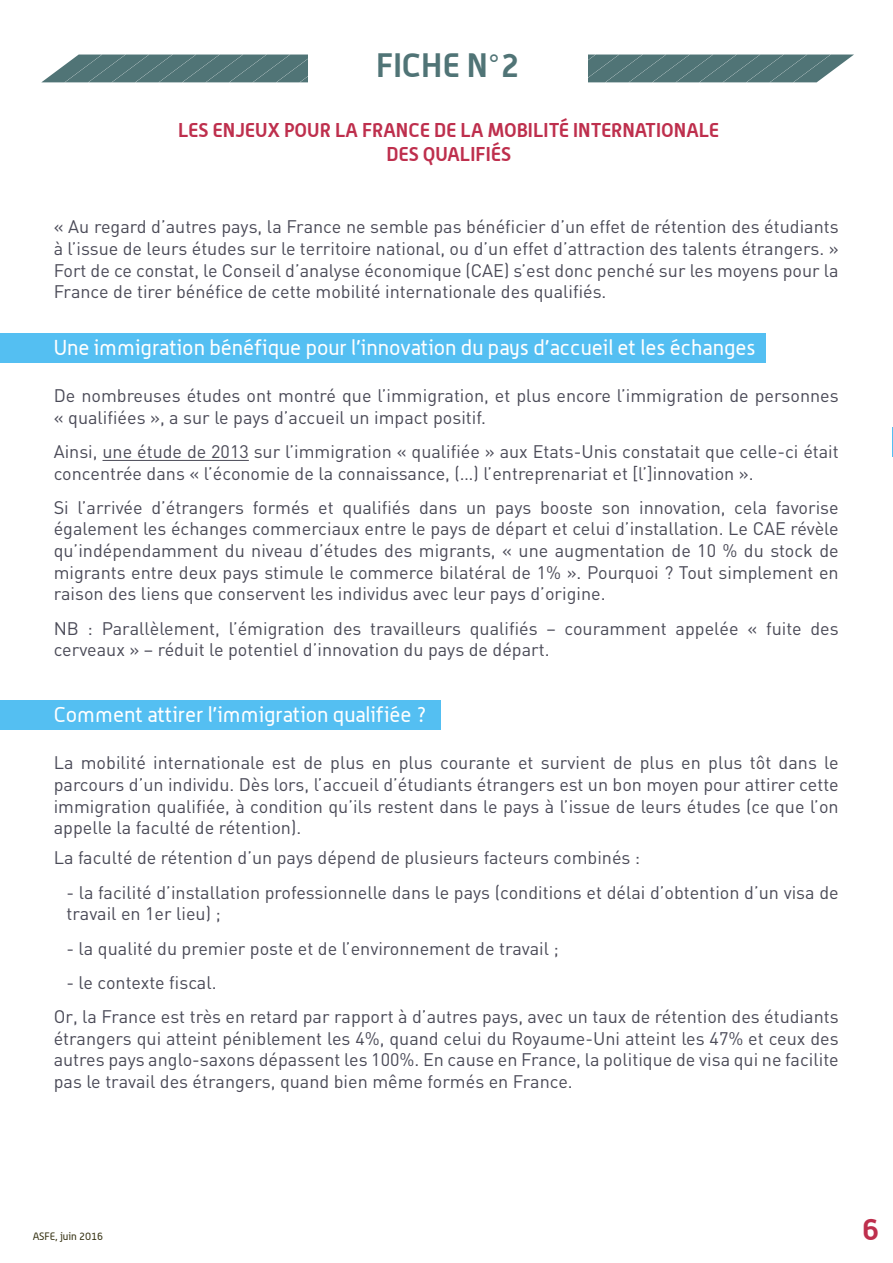
<style>
.page{position:relative;width:893px;height:1263px;background:#fff}
.page>*{position:absolute;margin:0;border:0;box-sizing:border-box;transform-origin:0 0}
.t1{font:700 33px "Alwyn";color:#507476}
.t2{font:700 30px "Alwyn";color:#be2f4d}
.t3{font:21px "Alwyn";color:#fff}
.t4{font:700 19.5px "Alwyn";color:#be2f4d}
.t5{font:18px/21.6px "DIN";color:#4a4a57;text-align:justify}
.t6{font:10.5px "Alwyn";color:#343011}
</style>
<div class="page">
<svg style="left:42px;top:55px;width:812px;height:27px;background:#5e7f81"></svg>
<div style="left:308px;top:31px;width:280px;height:67px;background:#fff"></div>
<div style="left:0;top:333px;width:765px;height:30px;background:#54bff2"></div>
<div style="left:0;top:700px;width:440px;height:30px;background:#54bff2"></div>
<hr style="left:103px;top:460px;width:146px;height:1px;background:#4a4a57">
<p class="t1" style="left:376px;top:44px;width:145px">FICHE N°2</p>
<p class="t4" style="left:178px;top:118px;width:542px">LES ENJEUX POUR LA FRANCE DE LA MOBILITÉ INTERNATIONALE</p>
<p class="t4" style="left:386px;top:142px;width:126px">DES QUALIFIÉS</p>
<p class="t5" style="left:54px;top:216px;width:786px">« Au regard d’autres pays, la France ne semble pas bénéficier d’un effet de rétention des étudiants à l’issue de leurs études sur le territoire national, ou d’un effet d’attraction des talents étrangers. » Fort de ce constat, le Conseil d’analyse économique (CAE) s’est donc penché sur les moyens pour la France de tirer bénéfice de cette mobilité internationale des qualifiés.</p>
<p class="t3" style="left:54px;top:335px;width:703px">Une immigration bénéfique pour l’innovation du pays d’accueil et les échanges</p>
<p class="t5" style="left:54px;top:384px;width:786px">De nombreuses études ont montré que l’immigration, et plus encore l’immigration de personnes « qualifiées », a sur le pays d’accueil un impact positif.</p>
<p class="t5" style="left:54px;top:440px;width:786px">Ainsi, une étude de 2013 sur l’immigration « qualifiée » aux Etats-Unis constatait que celle-ci était concentrée dans « l’économie de la connaissance, (…) l’entreprenariat et [l’]innovation ».</p>
<p class="t5" style="left:54px;top:496px;width:786px">Si l’arrivée d’étrangers formés et qualifiés dans un pays booste son innovation, cela favorise également les échanges commerciaux entre le pays de départ et celui d’installation. Le CAE révèle qu’indépendamment du niveau d’études des migrants, « une augmentation de 10 % du stock de migrants entre deux pays stimule le commerce bilatéral de 1% ». Pourquoi ? Tout simplement en raison des liens que conservent les individus avec leur pays d’origine.</p>
<p class="t5" style="left:54px;top:617px;width:786px">NB : Parallèlement, l’émigration des travailleurs qualifiés – couramment appelée « fuite des cerveaux » – réduit le potentiel d’innovation du pays de départ.</p>
<p class="t3" style="left:54px;top:702px;width:375px">Comment attirer l’immigration qualifiée ?</p>
<p class="t5" style="left:54px;top:752px;width:786px">La mobilité internationale est de plus en plus courante et survient de plus en plus tôt dans le parcours d’un individu. Dès lors, l’accueil d’étudiants étrangers est un bon moyen pour attirer cette immigration qualifiée, à condition qu’ils restent dans le pays à l’issue de leurs études (ce que l’on appelle la faculté de rétention).</p>
<p class="t5" style="left:54px;top:846px;width:588px">La faculté de rétention d’un pays dépend de plusieurs facteurs combinés :</p>
<p class="t5" style="left:66px;top:881px;width:774px">- la facilité d’installation professionnelle dans le pays (conditions et délai d’obtention d’un visa de travail en 1er lieu) ;</p>
<p class="t5" style="left:66px;top:937px;width:494px">- la qualité du premier poste et de l’environnement de travail ;</p>
<p class="t5" style="left:66px;top:971px;width:152px">- le contexte fiscal.</p>
<p class="t5" style="left:54px;top:1005px;width:786px">Or, la France est très en retard par rapport à d’autres pays, avec un taux de rétention des étudiants étrangers qui atteint péniblement les 4%, quand celui du Royaume-Uni atteint les 47% et ceux des autres pays anglo-saxons dépassent les 100%. En cause en France, la politique de visa qui ne facilite pas le travail des étrangers, quand bien même formés en France.</p>
<p class="t6" style="left:33px;top:1230px;width:72px">ASFE, juin 2016</p>
<p class="t2" style="left:862px;top:1210px;width:19px">6</p>
</div>
